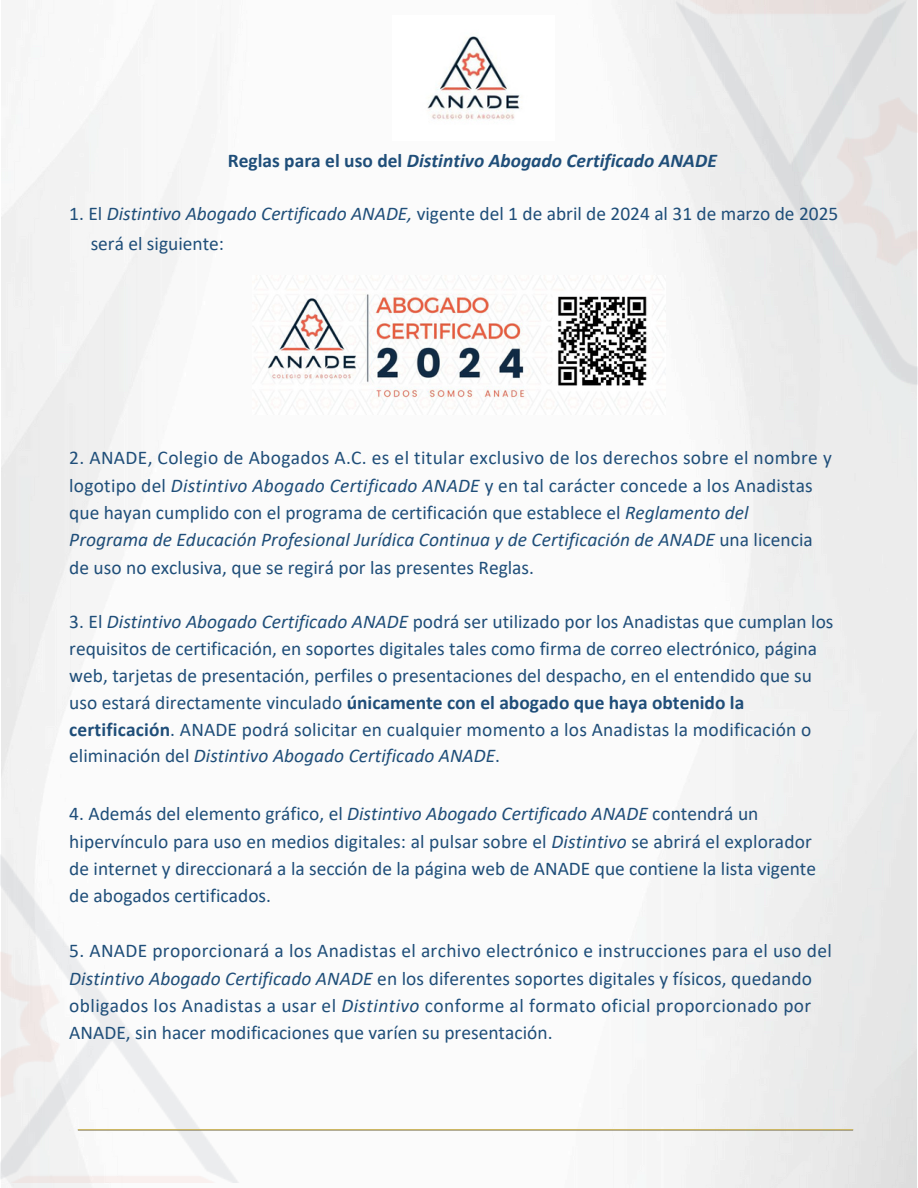
<style>
.page{position:relative;width:918px;height:1188px;background:#fff}
.page>*{position:absolute;margin:0;border:0;box-sizing:border-box;transform-origin:0 0}
.t1{font:19.5px "Calibri";color:#1f4e79}
.t2{font:19.5px "Calibri";letter-spacing:.02em;color:#1f4e79}
.t3{font:italic 19.5px "Calibri";color:#1f4e79}
.t4{font:700 19.5px "Calibri";color:#1f4e79}
.t5{font:italic 700 19.5px "Calibri";color:#1f4e79}
.s1{font-style:normal}
.s2{font-style:italic}
.s3{font-weight:400}
.s4{font-weight:700}
</style>
<div class="page">
<img style="left:1px;top:0;width:916px;height:1188px">
<img style="left:665px;top:0;width:252px;height:414px">
<img style="left:0;top:813px;width:245px;height:369px">
<img style="left:62px;top:1130px;width:807px;height:1px">
<img style="left:393px;top:16px;width:162px;height:125px">
<img style="left:253px;top:276px;width:412px;height:138px">
<p class="t5" style="left:228px;top:153px;width:491px"><span class="s1">Reglas para el uso del</span> Distintivo Abogado Certificado ANADE</p>
<p class="t1" style="left:69px;top:205px;width:771px">1. El <span class="s2">Distintivo Abogado Certificado ANADE,</span> vigente del 1 de abril de 2024 al 31 de marzo de 2025</p>
<p class="t1" style="left:91px;top:235px;width:135px">será el siguiente:</p>
<p class="t2" style="left:69px;top:449px;width:764px">2. ANADE, Colegio de Abogados A.C. es el titular exclusivo de los derechos sobre el nombre y</p>
<p class="t1" style="left:69px;top:478px;width:745px">logotipo del <span class="s2">Distintivo Abogado Certificado ANADE</span> y en tal carácter concede a los Anadistas</p>
<p class="t1" style="left:69px;top:505px;width:681px">que hayan cumplido con el programa de certificación que establece el <span class="s2">Reglamento del</span></p>
<p class="t3" style="left:69px;top:532px;width:745px">Programa de Educación Profesional Jurídica Continua y de Certificación de ANADE <span class="s1">una licencia</span></p>
<p class="t1" style="left:69px;top:560px;width:466px">de uso no exclusiva, que se regirá por las presentes Reglas.</p>
<p class="t1" style="left:69px;top:613px;width:766px">3. El <span class="s2">Distintivo Abogado Certificado ANADE</span> podrá ser utilizado por los Anadistas que cumplan los</p>
<p class="t1" style="left:69px;top:640px;width:749px">requisitos de certificación, en soportes digitales tales como firma de correo electrónico, página</p>
<p class="t1" style="left:69px;top:667px;width:744px">web, tarjetas de presentación, perfiles o presentaciones del despacho, en el entendido que su</p>
<p class="t4" style="left:69px;top:694px;width:676px"><span class="s3">uso estará directamente vinculado</span> únicamente con el abogado que haya obtenido la</p>
<p class="t1" style="left:69px;top:721px;width:743px"><span class="s4">certificación</span>. ANADE podrá solicitar en cualquier momento a los Anadistas la modificación o</p>
<p class="t3" style="left:69px;top:747px;width:432px"><span class="s1">eliminación del</span> Distintivo Abogado Certificado ANADE<span class="s1">.</span></p>
<p class="t1" style="left:69px;top:805px;width:691px">4. Además del elemento gráfico, el <span class="s2">Distintivo Abogado Certificado ANADE</span> contendrá un</p>
<p class="t1" style="left:69px;top:834px;width:744px">hipervínculo para uso en medios digitales: al pulsar sobre el <span class="s2">Distintivo</span> se abrirá el explorador</p>
<p class="t1" style="left:69px;top:861px;width:748px">de internet y direccionará a la sección de la página web de ANADE que contiene la lista vigente</p>
<p class="t1" style="left:69px;top:888px;width:203px">de abogados certificados.</p>
<p class="t2" style="left:69px;top:942px;width:764px">5. ANADE proporcionará a los Anadistas el archivo electrónico e instrucciones para el uso del</p>
<p class="t1" style="left:69px;top:970px;width:744px"><span class="s2">Distintivo Abogado Certificado ANADE</span> en los diferentes soportes digitales y físicos, quedando</p>
<p class="t2" style="left:69px;top:997px;width:744px">obligados los Anadistas a usar el <span class="s2">Distintivo</span> conforme al formato oficial proporcionado por</p>
<p class="t1" style="left:69px;top:1024px;width:485px">ANADE, sin hacer modificaciones que varíen su presentación.</p>
</div>
